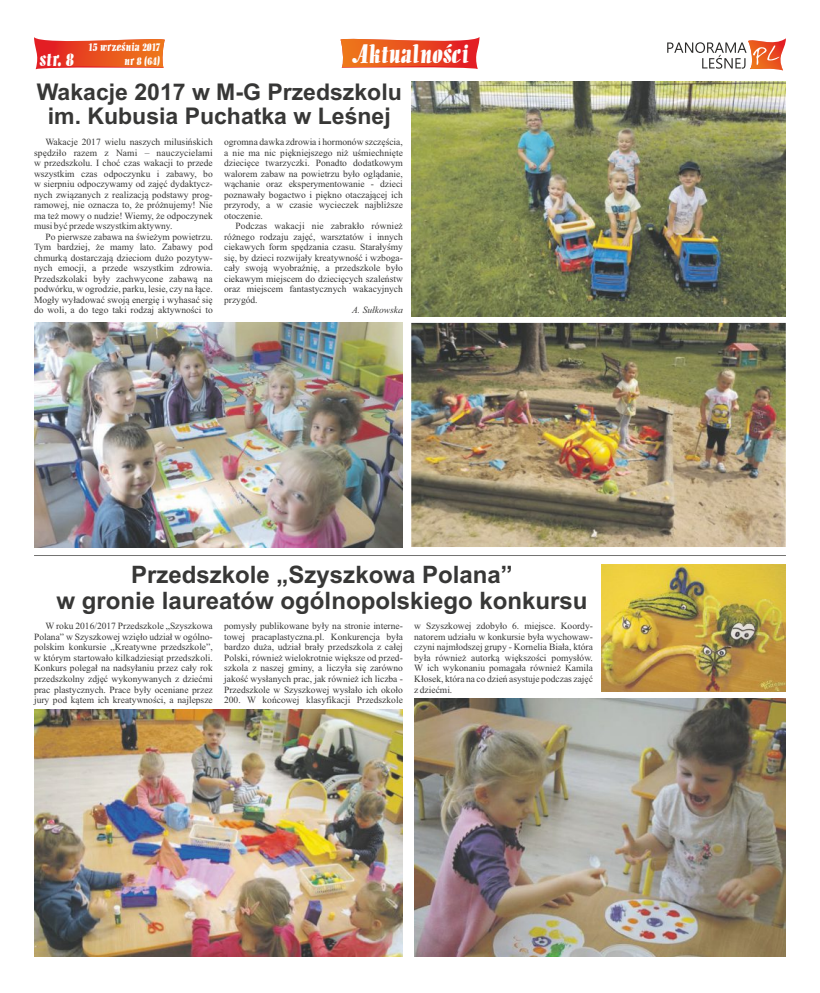
<style>
.page{position:relative;width:820px;height:993px;background:#fff}
.page>*{position:absolute;margin:0;border:0;box-sizing:border-box;transform-origin:0 0}
.t1{font:700 24px/25.5px "Arial";color:#373736;text-align:center}
.t2{font:24px "Alto";color:#fefefe}
.t3{font:700 23px/24.4px "Arial";color:#373736;text-align:center}
.t4{font:18px "Alto";color:#fefefe}
.t5{font:11px/13.3px "Alto";color:#fefefe;text-align:right}
.t6{font:9.5px/10.5px "Times New Roman";color:#373736;text-align:justify}
.t7{font:italic 9.5px "Times New Roman";color:#373736}
</style>
<div class="page">
<svg style="left:667px;top:39px;width:118px;height:31px"></svg>
<svg style="left:340px;top:37px;width:139px;height:32px;background:#eb6742"></svg>
<svg style="left:34px;top:37px;width:131px;height:32px;background:#eb6742"></svg>
<img style="left:411px;top:82px;width:374px;height:234px">
<img style="left:411px;top:323px;width:374px;height:224px">
<img style="left:34px;top:323px;width:369px;height:224px">
<img style="left:601px;top:564px;width:184px;height:126px">
<hr style="left:34px;top:555px;width:751px;height:1px;background:#727271">
<img style="left:414px;top:698px;width:371px;height:258px">
<img style="left:34px;top:709px;width:369px;height:246px">
<p class="t5" style="left:88px;top:41px;width:73px">15 września 2017 nr 8 (64)</p>
<h3 class="t4" style="left:39px;top:51px;width:36px">str. 8</h3>
<h1 class="t2" style="left:351px;top:43px;width:118px">Aktualności</h1>
<h2 class="t3" style="left:37px;top:82px;width:366px">Wakacje 2017 w M-G Przedszkolu im. Kubusia Puchatka w Leśnej</h2>
<p class="t6" style="left:34px;top:137px;width:180px;text-indent:11px">Wakacje 2017 wielu naszych milusińskich spędziło razem z Nami – nauczycielami w przedszkolu. I choć czas wakacji to przede wszystkim czas odpoczynku i zabawy, bo w sierpniu odpoczywamy od zajęć dydaktycz&shy;nych związanych z realizacją podstawy prog&shy;ramowej, nie oznacza to, że próżnujemy! Nie ma też mowy o nudzie! Wiemy, że odpoczynek musi być przede wszystkim aktywny.</p>
<p class="t6" style="left:34px;top:232px;width:180px;text-indent:11px">Po pierwsze zabawa na świeżym powietrzu.<br>Tym bardziej, że mamy lato. Zabawy pod chmurką dostarczają dzieciom dużo pozytyw&shy;nych emocji, a przede wszystkim zdrowia.<br>Przedszkolaki były zachwycone zabawą na podwórku, w ogrodzie, parku, lesie, czy na łące.<br>Mogły wyładować swoją energię i wyhasać się do woli, a do tego taki rodzaj aktywności to</p>
<p class="t6" style="left:224px;top:137px;width:180px">ogromna dawka zdrowia i hormonów szczęścia, a nie ma nic piękniejszego niż uśmiechnięte dziecięce twarzyczki. Ponadto dodatkowym walorem zabaw na powietrzu było oglądanie, wąchanie oraz eksperymentowanie - dzieci poznawały bogactwo i piękno otaczającej ich przyrody, a w czasie wycieczek najbliższe otoczenie.</p>
<p class="t6" style="left:224px;top:221px;width:180px;text-indent:11px">Podczas wakacji nie zabrakło również różnego rodzaju zajęć, warsztatów i innych ciekawych form spędzania czasu. Starałyśmy się, by dzieci rozwijały kreatywność i wzboga&shy;cały swoją wyobraźnię, a przedszkole było ciekawym miejscem do dziecięcych szaleństw oraz miejscem fantastycznych wakacyjnych przygód.</p>
<p class="t7" style="left:352px;top:307px;width:52px">A. Sułkowska</p>
<h1 class="t1" style="left:56px;top:564px;width:532px">Przedszkole „Szyszkowa Polana”<br>w gronie laureatów ogólnopolskiego konkursu</h1>
<p class="t6" style="left:34px;top:621px;width:180px;text-indent:11px">W roku 2016/2017 Przedszkole „Szyszkowa Polana” w Szyszkowej wzięło udział w ogólno&shy;polskim konkursie „Kreatywne przedszkole”, w którym startowało kilkadziesiąt przedszkoli.<br>Konkurs polegał na nadsyłaniu przez cały rok przedszkolny zdjęć wykonywanych z dziećmi prac plastycznych. Prace były oceniane przez jury pod kątem ich kreatywności, a najlepsze</p>
<p class="t6" style="left:224px;top:621px;width:180px">pomysły publikowane były na stronie interne&shy;towej pracaplastyczna.pl. Konkurencja była bardzo duża, udział brały przedszkola z całej Polski, również wielokrotnie większe od przed&shy;szkola z naszej gminy, a liczyła się zarówno jakość wysłanych prac, jak również ich liczba - Przedszkole w Szyszkowej wysłało ich około 200. W końcowej klasyfikacji Przedszkole</p>
<p class="t6" style="left:414px;top:621px;width:180px">w Szyszkowej zdobyło 6. miejsce. Koordy&shy;natorem udziału w konkursie była wychowaw&shy;czyni najmłodszej grupy - Kornelia Biała, która była również autorką większości pomysłów.<br>W ich wykonaniu pomagała również Kamila Kłosek, która na co dzień asystuje podczas zajęć z dziećmi.</p>
</div>
